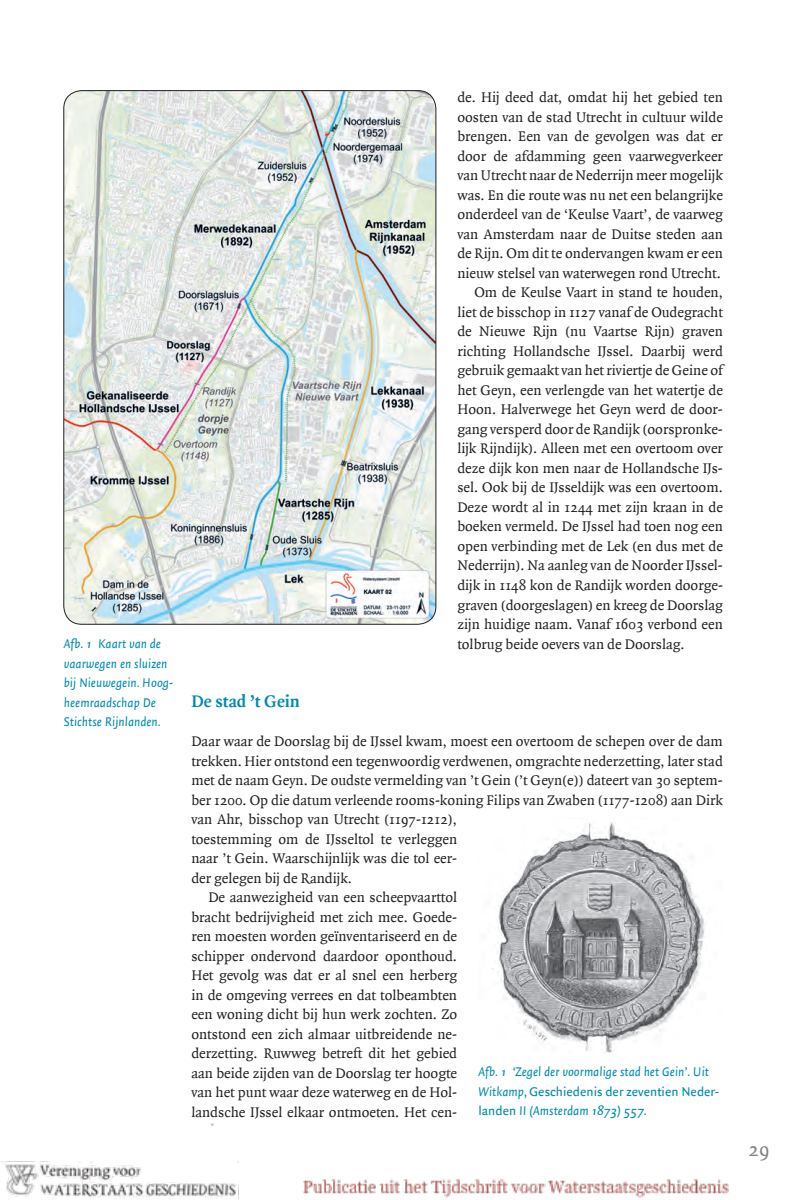
<style>
.page{position:relative;width:808px;height:1200px;background:#fff}
.page>*{position:absolute;margin:0;border:0;box-sizing:border-box;transform-origin:0 0}
.t1{font:21px "Quadraat Sc Offc";color:#808285}
.t2{font:700 18px "Quadraat Offc";color:#008bb0}
.t3{font:15px "Quadraat Offc";color:#231f20}
.t4{font:italic 13.5px/19.5px "Quadraat Sans Offc";color:#008bb0}
.s1{font-family:"Quadraat Sans Sc Offc";font-style:normal}
.s2{font-family:"Quadraat Sc Offc"}
.s3{font-style:normal}
</style>
<div class="page">
<img style="left:2px;top:90px;width:727px;height:1107px">
<p class="t4" style="left:64px;top:634px;width:111px">Afb. <span class="s1">1</span> Kaart van de vaarwegen en sluizen bij Nieuwegein. Hoog&shy;heemraadschap De<br>Stichtse Rijnlanden.</p>
<p class="t3" style="left:457px;top:89px;width:267px">de. Hij deed dat, omdat hij het gebied ten</p>
<p class="t3" style="left:457px;top:109px;width:267px">oosten van de stad Utrecht in cultuur wilde</p>
<p class="t3" style="left:457px;top:128px;width:267px">brengen. Een van de gevolgen was dat er</p>
<p class="t3" style="left:457px;top:148px;width:267px">door de afdamming geen vaarwegverkeer</p>
<p class="t3" style="left:457px;top:167px;width:267px">van Utrecht naar de Nederrijn meer mogelijk</p>
<p class="t3" style="left:457px;top:187px;width:267px">was. En die route was nu net een belangrijke</p>
<p class="t3" style="left:457px;top:206px;width:267px">onderdeel van de ‘Keulse Vaart’, de vaarweg</p>
<p class="t3" style="left:457px;top:226px;width:267px">van Amsterdam naar de Duitse steden aan</p>
<p class="t3" style="left:457px;top:245px;width:267px">de Rijn. Om dit te ondervangen kwam er een</p>
<p class="t3" style="left:457px;top:265px;width:265px">nieuw stelsel van waterwegen rond Utrecht.</p>
<p class="t3" style="left:474px;top:284px;width:250px">Om de Keulse Vaart in stand te houden,</p>
<p class="t3" style="left:457px;top:304px;width:267px">liet de bisschop in <span class="s2">1127</span> vanaf de Oudegracht</p>
<p class="t3" style="left:457px;top:323px;width:267px">de Nieuwe Rijn (nu Vaartse Rijn) graven</p>
<p class="t3" style="left:457px;top:343px;width:267px">richting Hollandsche IJssel. Daarbij werd</p>
<p class="t3" style="left:457px;top:362px;width:267px">gebruik gemaakt van het riviertje de Geine of</p>
<p class="t3" style="left:457px;top:382px;width:267px">het Geyn, een verlengde van het watertje de</p>
<p class="t3" style="left:457px;top:401px;width:267px">Hoon. Halverwege het Geyn werd de door-</p>
<p class="t3" style="left:457px;top:421px;width:267px">gang versperd door de Randijk (oorspronke-</p>
<p class="t3" style="left:457px;top:440px;width:267px">lijk Rijndijk). Alleen met een overtoom over</p>
<p class="t3" style="left:457px;top:460px;width:267px">deze dijk kon men naar de Hollandsche IJs-</p>
<p class="t3" style="left:457px;top:479px;width:267px">sel. Ook bij de IJsseldijk was een overtoom.</p>
<p class="t3" style="left:457px;top:499px;width:267px">Deze wordt al in <span class="s2">1244</span> met zijn kraan in de</p>
<p class="t3" style="left:457px;top:518px;width:267px">boeken vermeld. De IJssel had toen nog een</p>
<p class="t3" style="left:457px;top:538px;width:267px">open verbinding met de Lek (en dus met de</p>
<p class="t3" style="left:457px;top:557px;width:267px">Nederrijn). Na aanleg van de Noorder IJssel-</p>
<p class="t3" style="left:457px;top:577px;width:267px">dijk in <span class="s2">1148</span> kon de Randijk worden doorge-</p>
<p class="t3" style="left:457px;top:596px;width:267px">graven (doorgeslagen) en kreeg de Doorslag</p>
<p class="t3" style="left:457px;top:616px;width:267px">zijn huidige naam. Vanaf <span class="s2">1603</span> verbond een</p>
<p class="t3" style="left:457px;top:635px;width:229px">tolbrug beide oevers van de Doorslag.</p>
<p class="t2" style="left:191px;top:691px;width:110px">De stad ’t Gein</p>
<p class="t3" style="left:191px;top:733px;width:533px">Daar waar de Doorslag bij de IJssel kwam, moest een overtoom de schepen over de dam</p>
<p class="t3" style="left:191px;top:752px;width:533px">trekken. Hier ontstond een tegenwoordig verdwenen, omgrachte nederzetting, later stad</p>
<p class="t3" style="left:191px;top:772px;width:533px">met de naam Geyn. De oudste vermelding van ’t Gein (’t Geyn(e)) dateert van <span class="s2">30</span> septem-</p>
<p class="t3" style="left:191px;top:791px;width:533px">ber <span class="s2">1200</span>. Op die datum verleende rooms-koning Filips van Zwaben (<span class="s2">1177</span>-<span class="s2">1208</span>) aan Dirk</p>
<p class="t3" style="left:191px;top:811px;width:267px">van Ahr, bisschop van Utrecht (<span class="s2">1197</span>-<span class="s2">1212</span>),</p>
<p class="t3" style="left:191px;top:830px;width:267px">toestemming om de IJsseltol te verleggen</p>
<p class="t3" style="left:191px;top:850px;width:267px">naar ’t Gein. Waarschijnlijk was die tol eer-</p>
<p class="t3" style="left:191px;top:869px;width:162px">der gelegen bij de Randijk.</p>
<p class="t3" style="left:208px;top:889px;width:250px">De aanwezigheid van een scheepvaarttol</p>
<p class="t3" style="left:191px;top:908px;width:267px">bracht bedrijvigheid met zich mee. Goede-</p>
<p class="t3" style="left:191px;top:928px;width:267px">ren moesten worden geïnventariseerd en de</p>
<p class="t3" style="left:191px;top:947px;width:267px">schipper ondervond daardoor oponthoud.</p>
<p class="t3" style="left:191px;top:967px;width:267px">Het gevolg was dat er al snel een herberg</p>
<p class="t3" style="left:191px;top:986px;width:267px">in de omgeving verrees en dat tolbeambten</p>
<p class="t3" style="left:191px;top:1006px;width:267px">een woning dicht bij hun werk zochten. Zo</p>
<p class="t3" style="left:191px;top:1025px;width:267px">ontstond een zich almaar uitbreidende ne-</p>
<p class="t3" style="left:191px;top:1045px;width:267px">derzetting. Ruwweg betreft dit het gebied</p>
<p class="t3" style="left:191px;top:1064px;width:267px">aan beide zijden van de Doorslag ter hoogte</p>
<p class="t3" style="left:191px;top:1084px;width:267px">van het punt waar deze waterweg en de Hol-</p>
<p class="t3" style="left:191px;top:1103px;width:267px">landsche IJssel elkaar ontmoeten. Het cen-</p>
<p class="t4" style="left:478px;top:1062px;width:242px">Afb. <span class="s1">1</span> ‘Zegel der voormalige stad het Gein’. Uit<br>Witkamp, <span class="s3">Geschiedenis der zeventien Neder&shy;landen</span> II (Amsterdam <span class="s1">1873</span>) <span class="s1">557</span>.</p>
<h1 class="t1" style="left:748px;top:1137px;width:23px">29</h1>
</div>
